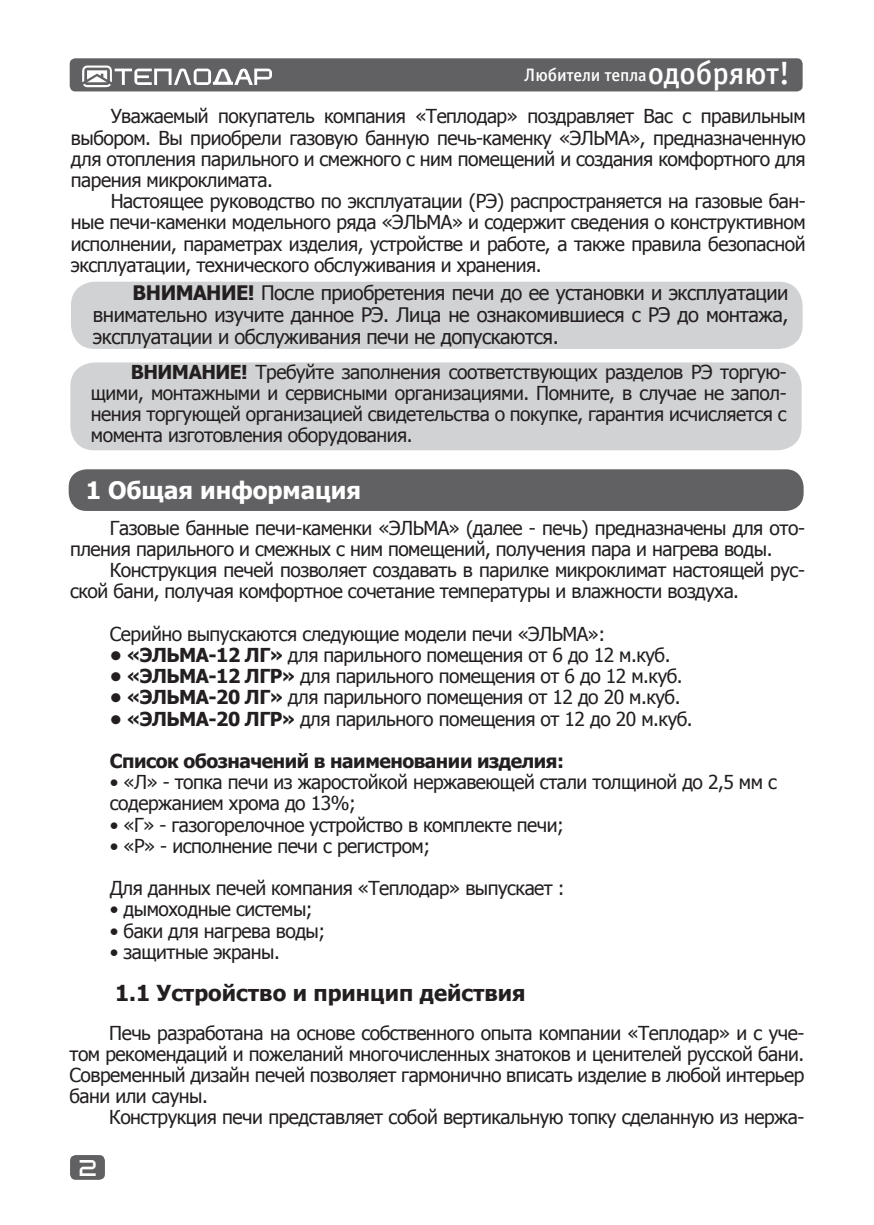
<style>
.page{position:relative;width:874px;height:1225px;background:#fff}
.page>*{position:absolute;margin:0;border:0;box-sizing:border-box;transform-origin:0 0}
.t1{font:700 24px "Tahoma";color:#fff}
.t2{font:700 22px "Tahoma";color:#231f20}
.t3{font:20px/22px "Tahoma";letter-spacing:-.025em;color:#231f20;text-align:justify}
.t4{font:19.2px/21.2px "Tahoma";letter-spacing:-.025em;color:#231f20;text-align:justify}
.t5{font:700 19.2px "Tahoma";letter-spacing:-.025em;color:#231f20}
.t6{font:18px "Officina Sans Medium C";letter-spacing:-.005em;color:#fff}
.t7{font:16px "teplodar";color:#fff}
.s1{font-size:32px}
.s2{font-weight:700}
</style>
<div class="page">
<div style="left:70px;top:1155px;width:35px;height:24px;background:#616164;border-radius:6px"></div>
<div style="left:70px;top:58px;width:732px;height:33px;background:#616164;border-radius:6px"></div>
<svg style="left:82px;top:65px;width:190px;height:22px"></svg>
<div style="left:70px;top:362px;width:731px;height:88px;background:#d1d2d4;border-radius:24px"></div>
<div style="left:71px;top:282px;width:731px;height:67px;background:#d1d2d4;border-radius:24px"></div>
<div style="left:69px;top:469px;width:734px;height:42px;background:#616164;border-radius:18px"></div>
<p class="t6" style="left:524px;top:65px;width:267px">Любители тепла<span class="s1">одобряют!</span></p>
<p class="t4" style="left:71px;top:105px;width:736px;text-indent:40px">Уважаемый покупатель компания «Теплодар» поздравляет Вас с правильным выбором. Вы приобрели газовую банную печь-каменку «ЭЛЬМА», предназначенную для отопления парильного и смежного с ним помещений и создания комфортного для парения микроклимата.</p>
<p class="t4" style="left:71px;top:190px;width:736px;text-indent:40px">Настоящее руководство по эксплуатации (РЭ) распространяется на газовые бан&shy;ные печи-каменки модельного ряда «ЭЛЬМА» и содержит сведения о конструктивном исполнении, параметрах изделия, устройстве и работе, а также правила безопасной эксплуатации, технического обслуживания и хранения.</p>
<p class="t3" style="left:93px;top:281px;width:696px;text-indent:40px"><span class="s2">ВНИМАНИЕ!</span> После приобретения печи до ее установки и эксплуатации внимательно изучите данное РЭ. Лица не ознакомившиеся с РЭ до монтажа, эксплуатации и обслуживания печи не допускаются.</p>
<p class="t4" style="left:91px;top:360px;width:697px;text-indent:40px"><span class="s2">ВНИМАНИЕ!</span> Требуйте заполнения соответствующих разделов РЭ торгую&shy;щими, монтажными и сервисными организациями. Помните, в случае не запол&shy;нения торгующей организацией свидетельства о покупке, гарантия исчисляется с момента изготовления оборудования.</p>
<p class="t1" style="left:86px;top:474px;width:277px">1 Общая информация</p>
<p class="t4" style="left:70px;top:516px;width:736px;text-indent:40px">Газовые банные печи-каменки «ЭЛЬМА» (далее - печь) предназначены для ото&shy;пления парильного и смежных с ним помещений, получения пара и нагрева воды.</p>
<p class="t4" style="left:70px;top:559px;width:736px;text-indent:40px">Конструкция печей позволяет создавать в парилке микроклимат настоящей рус&shy;ской бани, получая комфортное сочетание температуры и влажности воздуха.</p>
<p class="t4" style="left:110px;top:622px;width:496px">Серийно выпускаются следующие модели печи «ЭЛЬМА»:</p>
<p class="t4" style="left:110px;top:643px;width:562px"><span class="s2">• «ЭЛЬМА-12 ЛГ»</span> для парильного помещения от 6 до 12 м.куб.</p>
<p class="t4" style="left:110px;top:665px;width:574px"><span class="s2">• «ЭЛЬМА-12 ЛГР»</span> для парильного помещения от 6 до 12 м.куб.</p>
<p class="t4" style="left:110px;top:686px;width:572px"><span class="s2">• «ЭЛЬМА-20 ЛГ»</span> для парильного помещения от 12 до 20 м.куб.</p>
<p class="t4" style="left:110px;top:707px;width:584px"><span class="s2">• «ЭЛЬМА-20 ЛГР»</span> для парильного помещения от 12 до 20 м.куб.</p>
<p class="t5" style="left:110px;top:747px;width:455px">Список обозначений в наименовании изделия:</p>
<p class="t4" style="left:110px;top:771px;width:668px">• «Л» - топка печи из жаростойкой нержавеющей стали толщиной до 2,5 мм с содержанием хрома до 13%;</p>
<p class="t4" style="left:110px;top:813px;width:455px">• «Г» - газогорелочное устройство в комплекте печи;</p>
<p class="t4" style="left:110px;top:834px;width:322px">• «Р» - исполнение печи с регистром;</p>
<p class="t4" style="left:110px;top:876px;width:456px">Для данных печей компания «Теплодар» выпускает :</p>
<p class="t4" style="left:110px;top:898px;width:204px">• дымоходные системы;</p>
<p class="t4" style="left:110px;top:919px;width:217px">• баки для нагрева воды;</p>
<p class="t4" style="left:110px;top:940px;width:171px">• защитные экраны.</p>
<p class="t2" style="left:115px;top:978px;width:412px">1.1 Устройство и принцип действия</p>
<p class="t4" style="left:69px;top:1021px;width:736px;text-indent:40px">Печь разработана на основе собственного опыта компании «Теплодар» и с уче&shy;том рекомендаций и пожеланий многочисленных знатоков и ценителей русской бани.<br>Современный дизайн печей позволяет гармонично вписать изделие в любой интерьер бани или сауны.</p>
<p class="t4" style="left:109px;top:1105px;width:696px">Конструкция печи представляет собой вертикальную топку сделанную из нержа-</p>
<p class="t7" style="left:80px;top:1161px;width:18px">2</p>
</div>
